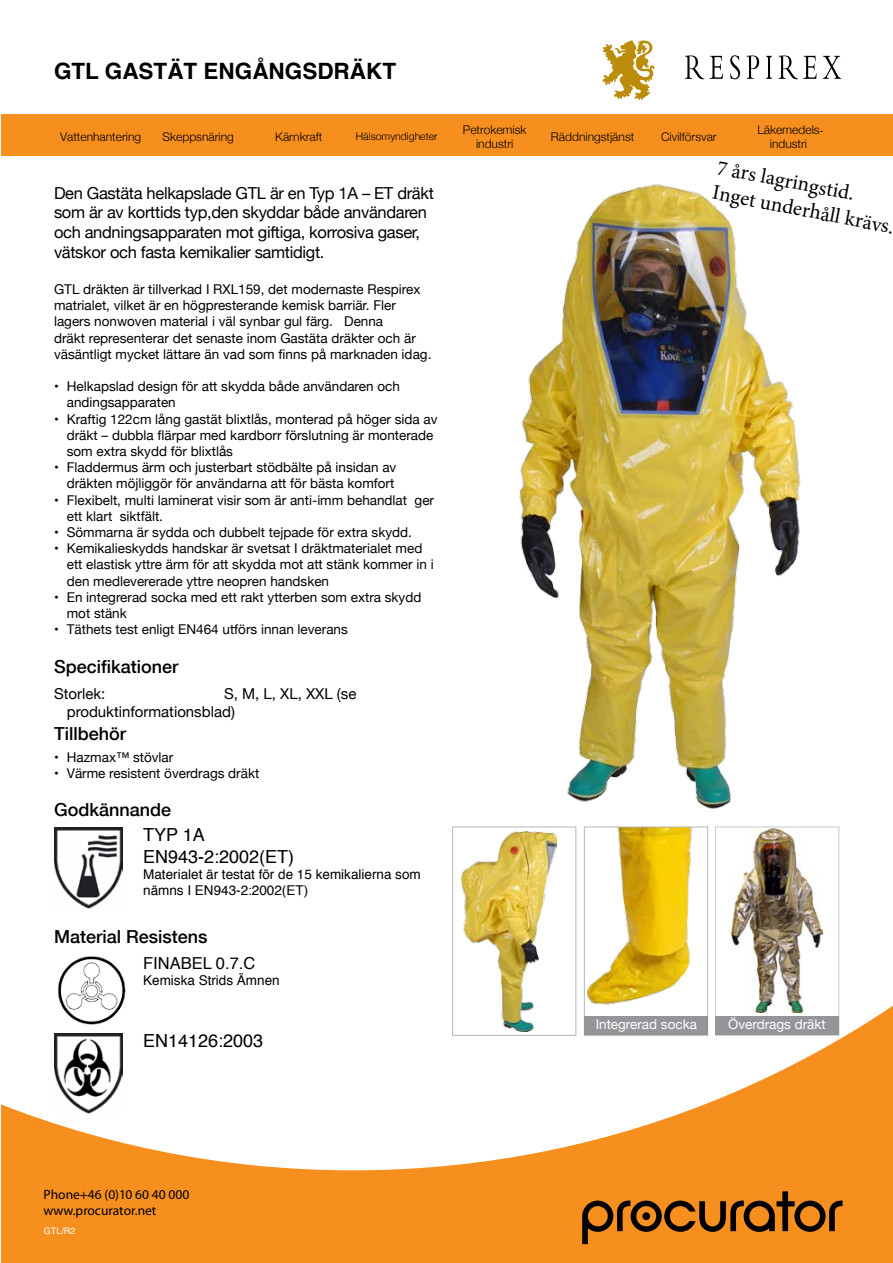
<style>
.page{position:relative;width:893px;height:1263px;background:#fff}
.page>*{position:absolute;margin:0;border:0;box-sizing:border-box;transform-origin:0 0}
.t1{font:700 22.5px "Helvetica";color:#000}
.t2{font:21px/25.2px "Minion Pro";color:#000}
.t3{font:500 18px "Helvetica Neue";color:#000}
.t4{font:18px/21.6px "Helvetica";color:#000}
.t5{font:16.5px/19.8px "Helvetica Neue";letter-spacing:-.02em;color:#000}
.t6{font:16.5px "Helvetica";color:#000}
.t7{font:15px/18px "Helvetica Neue";color:#000}
.t8{font:13.5px/16.2px "Helvetica Neue";color:#000}
.t9{font:13.5px/16.2px "Helvetica";color:#000}
.t10{font:500 13.5px/16.5px "Futura EFOP";color:#000}
.t11{font:13.5px "Helvetica Neue";color:#fff}
.t12{font:300 12px/14.4px "Helvetica Neue";color:#000;text-align:center}
.t13{font:300 10.5px "Helvetica Neue";color:#000}
.t14{font:9px "Helvetica";color:#fff}
.s1{font-weight:400}
</style>
<div class="page">
<div style="left:1px;top:114px;width:892px;height:42px;background:#f78f1e"></div>
<svg style="left:1px;top:978px;width:892px;height:285px"></svg>
<svg style="left:582px;top:1191px;width:260px;height:53px;background:#b56916"></svg>
<svg style="left:603px;top:40px;width:52px;height:60px"></svg>
<svg style="left:685px;top:55px;width:156px;height:25px"></svg>
<img style="left:731px;top:829px;width:92px;height:184px">
<div style="left:715px;top:827px;width:124px;height:208px;border:1px solid #c7c8ca"></div>
<img style="left:519px;top:184px;width:282px;height:625px">
<img style="left:54px;top:827px;width:69px;height:81px">
<img style="left:54px;top:1033px;width:69px;height:81px">
<img style="left:462px;top:831px;width:95px;height:200px">
<div style="left:452px;top:827px;width:124px;height:208px;border:1px solid #b6b8ba"></div>
<img style="left:587px;top:829px;width:118px;height:178px">
<div style="left:584px;top:827px;width:124px;height:208px;border:1px solid #b6b8ba"></div>
<div style="left:585px;top:1016px;width:123px;height:19px;background:#939598"></div>
<div style="left:715px;top:1016px;width:124px;height:19px;background:#939598"></div>
<img style="left:54px;top:956px;width:75px;height:71px">
<h1 class="t1" style="left:54px;top:53px;width:343px">GTL GASTÄT ENGÅNGSDRÄKT</h1>
<p class="t12" style="left:60px;top:129px;width:83px">Vattenhantering</p>
<p class="t12" style="left:163px;top:129px;width:73px">Skeppsnäring</p>
<p class="t12" style="left:275px;top:129px;width:49px">Kärnkraft</p>
<p class="t13" style="left:356px;top:128px;width:83px">Hälsomyndigheter</p>
<p class="t12" style="left:463px;top:121px;width:65px">Petrokemisk industri</p>
<p class="t12" style="left:551px;top:129px;width:85px">Räddningstjänst</p>
<p class="t12" style="left:661px;top:129px;width:57px">Civilförsvar</p>
<p class="t12" style="left:757px;top:121px;width:68px">Läkemedels&shy;industri</p>
<p class="t5" style="left:54px;top:184px;width:381px">Den Gastäta helkapslade GTL är en Typ 1A – ET dräkt som är av korttids typ,den skyddar både användaren och andningsapparaten mot giftiga, korrosiva gaser, vätskor och fasta kemikalier samtidigt.</p>
<p class="t8" style="left:54px;top:282px;width:379px">GTL dräkten är tillverkad I RXL159, det modernaste Respirex matrialet, vilket är en högpresterande kemisk barriär. Fler lagers nonwoven material i väl synbar gul färg. Denna<br>dräkt representerar det senaste inom Gastäta dräkter och är väsäntligt mycket lättare än vad som finns på marknaden idag.</p>
<p class="t8" style="left:67px;top:379px;width:335px;text-indent:-13px">• Helkapslad design för att skydda både användaren och andingsapparaten</p>
<p class="t8" style="left:67px;top:411px;width:372px;text-indent:-13px">• Kraftig 122cm lång gastät blixtlås, monterad på höger sida av dräkt – dubbla flärpar med kardborr förslutning är monterade som extra skydd för blixtlås</p>
<p class="t8" style="left:54px;top:460px;width:344px;text-align:right">• Fladdermus ärm och justerbart stödbälte på insidan av dräkten möjliggör för användarna att för bästa komfort</p>
<p class="t8" style="left:67px;top:492px;width:369px;text-indent:-13px">• Flexibelt, multi laminerat visir som är anti-imm behandlat ger ett klart siktfält.</p>
<p class="t8" style="left:54px;top:525px;width:359px">• Sömmarna är sydda och dubbelt tejpade för extra skydd.</p>
<p class="t8" style="left:67px;top:541px;width:368px;text-indent:-13px">• Kemikalieskydds handskar är svetsat I dräktmaterialet med ett elastisk yttre ärm för att skydda mot att stänk kommer in i den medlevererade yttre neopren handsken</p>
<p class="t8" style="left:67px;top:590px;width:356px;text-indent:-13px">• En integrerad socka med ett rakt ytterben som extra skydd mot stänk</p>
<p class="t8" style="left:54px;top:622px;width:295px">• Täthets test enligt EN464 utförs innan leverans</p>
<h3 class="t3" style="left:54px;top:652px;width:126px">Specifikationer</h3>
<p class="t7" style="left:54px;top:685px;width:53px">Storlek:</p>
<p class="t7" style="left:67px;top:685px;width:291px;text-indent:157px">S, M, L, XL, XXL (se produktinformationsblad)</p>
<p class="t8" style="left:54px;top:750px;width:121px">• Hazmax™ stövlar</p>
<p class="t8" style="left:54px;top:766px;width:207px">• Värme resistent överdrags dräkt</p>
<h3 class="t3" style="left:54px;top:719px;width:74px">Tillbehör</h3>
<h3 class="t3" style="left:54px;top:795px;width:119px">Godkännande</h3>
<h3 class="t4" style="left:143px;top:824px;width:153px">TYP 1A<br>EN943-2:2002(ET)</h3>
<p class="t9" style="left:143px;top:866px;width:279px">Materialet är testat för de 15 kemikalierna som nämns I EN943-2:2002(ET)</p>
<h3 class="t3" style="left:54px;top:922px;width:155px">Material Resistens</h3>
<p class="t6" style="left:143px;top:950px;width:114px">FINABEL 0.7.C</p>
<p class="t9" style="left:143px;top:972px;width:138px">Kemiska Strids Ämnen</p>
<h3 class="t4" style="left:143px;top:1030px;width:122px">EN14126:2003</h3>
<p class="t10" style="left:44px;top:1186px;width:147px">Phone<span class="s1">+46 (0)10 60 40 000 </span>www.procurator.net</p>
<p class="t14" style="left:44px;top:1223px;width:33px">GTL/R2</p>
<h2 class="t2" style="left:720px;top:155px;width:186px;rotate:11deg">7 års lagringstid.<br>Inget underhåll krävs.</h2>
<p class="t11" style="left:596px;top:1014px;width:103px">Integrerad socka</p>
<p class="t11" style="left:728px;top:1014px;width:99px">Överdrags dräkt</p>
</div>
